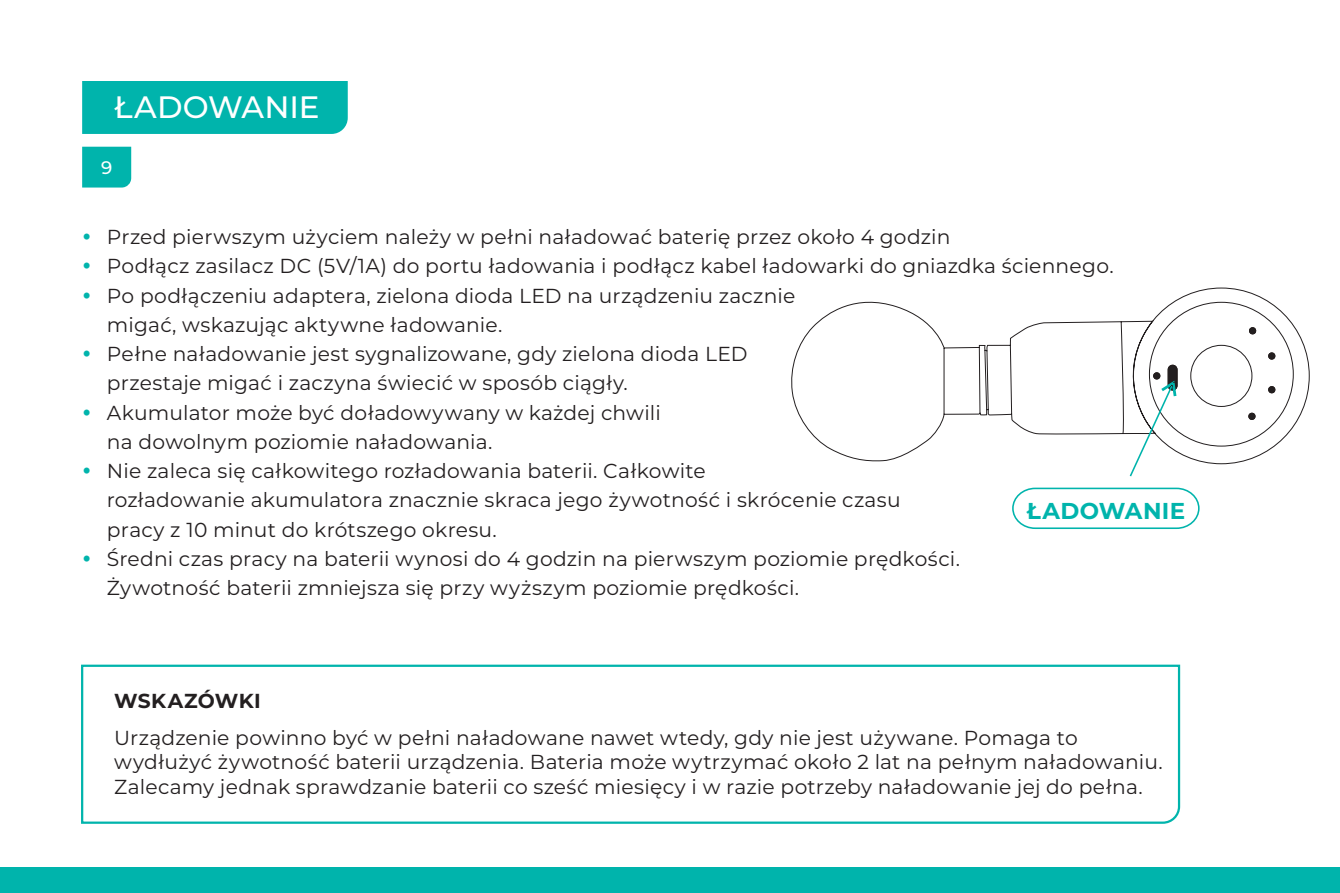
<style>
.page{position:relative;width:1340px;height:893px;background:#fff}
.page>*{position:absolute;margin:0;border:0;box-sizing:border-box;transform-origin:0 0}
.t1{font:500 30.82px "Montserrat";color:#fff}
.t2{font:700 22.95px "Montserrat";letter-spacing:.02em;color:#00b4ac}
.t3{font:20.25px/29.2px "Montserrat";letter-spacing:.01em;color:#231f20}
.t4{font:700 20.25px "Montserrat";letter-spacing:.02em;color:#231f20}
.t5{font:500 18.22px "Montserrat";color:#fff}
.s1{color:#00b4ac}
</style>
<div class="page">
<div style="left:0;top:867px;width:1339px;height:26px;background:#00b4ac"></div>
<div style="left:82px;top:81px;width:266px;height:53px;background:#00b4ac"></div>
<svg style="left:81px;top:664px;width:1100px;height:160px"></svg>
<div style="left:82px;top:147px;width:49px;height:41px;background:#00b4ac"></div>
<svg style="left:791px;top:287px;width:519px;height:178px"></svg>
<svg style="left:1248px;top:326px;width:8px;height:9px"></svg>
<svg style="left:1211px;top:352px;width:66px;height:72px"></svg>
<div style="left:1168px;top:365px;width:9px;height:25px;background:#231f20;border-radius:4px"></div>
<div style="left:1167px;top:365px;width:10px;height:25px;border:1px solid #231f20;border-radius:4px"></div>
<svg style="left:1012px;top:487px;width:188px;height:42px"></svg>
<svg style="left:1129px;top:371px;width:47px;height:105px"></svg>
<p class="t1" style="left:114px;top:86px;width:207px">ŁADOWANIE</p>
<p class="t5" style="left:101px;top:155px;width:13px">9</p>
<p class="t3" style="left:82px;top:222px;width:869px"><span class="s1">•</span> Przed pierwszym użyciem należy w pełni naładować baterię przez około 4 godzin</p>
<p class="t3" style="left:82px;top:251px;width:1032px"><span class="s1">•</span> Podłącz zasilacz DC (5V/1A) do portu ładowania i podłącz kabel ładowarki do gniazdka ściennego.</p>
<p class="t3" style="left:107px;top:280px;width:690px;text-indent:-25px"><span class="s1">•</span> Po podłączeniu adaptera, zielona dioda LED na urządzeniu zacznie migać, wskazując aktywne ładowanie.</p>
<p class="t3" style="left:107px;top:339px;width:642px;text-indent:-25px"><span class="s1">•</span> Pełne naładowanie jest sygnalizowane, gdy zielona dioda LED przestaje migać i zaczyna świecić w sposób ciągły.</p>
<p class="t3" style="left:107px;top:397px;width:555px;text-indent:-25px"><span class="s1">•</span> Akumulator może być doładowywany w każdej chwili na dowolnym poziomie naładowania.</p>
<p class="t3" style="left:107px;top:456px;width:795px;text-indent:-25px"><span class="s1">•</span> Nie zaleca się całkowitego rozładowania baterii. Całkowite<br>rozładowanie akumulatora znacznie skraca jego żywotność i skrócenie czasu pracy z 10 minut do krótszego okresu.</p>
<p class="t3" style="left:107px;top:543px;width:854px;text-indent:-25px"><span class="s1">•</span> Średni czas pracy na baterii wynosi do 4 godzin na pierwszym poziomie prędkości.<br>Żywotność baterii zmniejsza się przy wyższym poziomie prędkości.</p>
<p class="t2" style="left:1026px;top:494px;width:160px">ŁADOWANIE</p>
<p class="t4" style="left:114px;top:687px;width:148px">WSKAZÓWKI</p>
<p class="t3" style="left:114px;top:725px;width:1050px;line-height:24.3px">Urządzenie powinno być w pełni naładowane nawet wtedy, gdy nie jest używane. Pomaga to wydłużyć żywotność baterii urządzenia. Bateria może wytrzymać około 2 lat na pełnym naładowaniu.<br>Zalecamy jednak sprawdzanie baterii co sześć miesięcy i w razie potrzeby naładowanie jej do pełna.</p>
</div>
